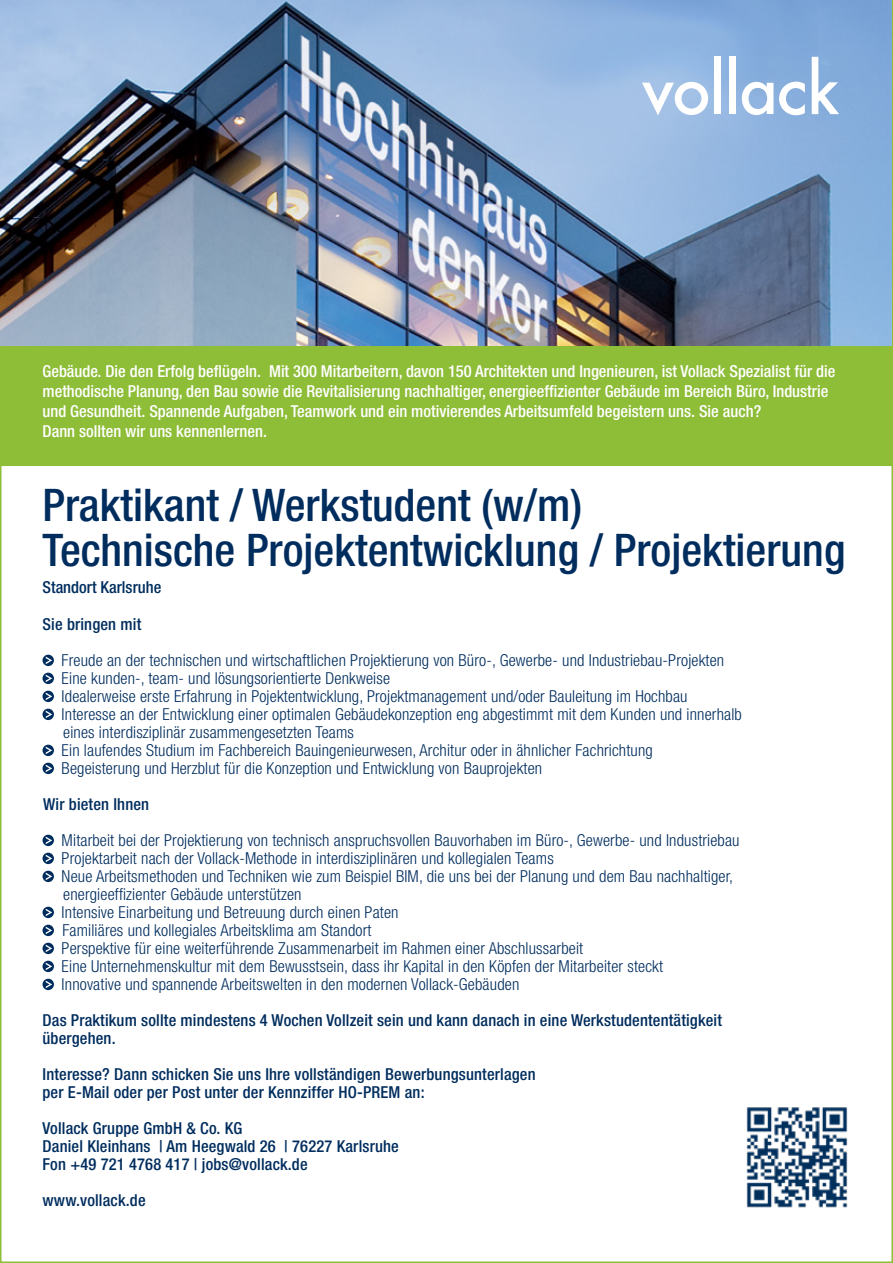
<style>
.page{position:relative;width:893px;height:1263px;background:#fff}
.page>*{position:absolute;margin:0;border:0;box-sizing:border-box;transform-origin:0 0}
.t1{font:500 condensed 45px/45px "Helvetica Neue LT Pro";color:#002d5e}
.t2{font:300 condensed 16.5px/18px "Helvetica Neue LT Pro";letter-spacing:.01em;color:#002d5e}
.t3{font:500 condensed 16.5px/18px "Helvetica Neue LT Pro";letter-spacing:.01em;color:#002d5e}
.t4{font:500 condensed 16.5px/19.8px "Helvetica Neue LT Pro";color:#fff}
</style>
<div class="page">
<div style="left:0;top:0;width:893px;height:464px;background:#8ebd38"></div>
<img style="left:0;top:0;width:891px;height:346px">
<img style="left:746px;top:1107px;width:102px;height:101px">
<svg style="left:43px;top:655px;width:11px;height:11px"></svg>
<svg style="left:43px;top:673px;width:11px;height:11px"></svg>
<svg style="left:43px;top:691px;width:11px;height:11px"></svg>
<svg style="left:43px;top:709px;width:11px;height:11px"></svg>
<svg style="left:43px;top:745px;width:11px;height:11px"></svg>
<svg style="left:43px;top:763px;width:11px;height:11px"></svg>
<svg style="left:43px;top:835px;width:11px;height:11px"></svg>
<svg style="left:43px;top:853px;width:11px;height:11px"></svg>
<svg style="left:43px;top:871px;width:11px;height:11px"></svg>
<svg style="left:43px;top:907px;width:11px;height:11px"></svg>
<svg style="left:43px;top:925px;width:11px;height:11px"></svg>
<svg style="left:43px;top:943px;width:11px;height:11px"></svg>
<svg style="left:43px;top:961px;width:11px;height:11px"></svg>
<svg style="left:43px;top:979px;width:11px;height:11px"></svg>
<svg style="left:642px;top:82px;width:66px;height:33px;background:#c9daf0"></svg>
<div style="left:729px;top:57px;width:6px;height:57px;background:#fff"></div>
<div style="left:714px;top:57px;width:7px;height:57px;background:#fff"></div>
<svg style="left:742px;top:82px;width:31px;height:33px"></svg>
<svg style="left:779px;top:82px;width:26px;height:33px"></svg>
<svg style="left:812px;top:57px;width:27px;height:57px;background:#b6cee9"></svg>
<p class="t4" style="left:43px;top:361px;width:794px">Gebäude. Die den Erfolg beflügeln. Mit 300 Mitarbeitern, davon 150 Architekten und Ingenieuren, ist Vollack Spezialist für die methodische Planung, den Bau sowie die Revitalisierung nachhaltiger, energieeffizienter Gebäude im Bereich Büro, Industrie und Gesundheit. Spannende Aufgaben, Teamwork und ein motivierendes Arbeitsumfeld begeistern uns. Sie auch?<br>Dann sollten wir uns kennenlernen.</p>
<h1 class="t1" style="left:43px;top:482px;width:804px">Praktikant / Werkstudent (w/m)<br>Technische Projektentwicklung / Projektierung</h1>
<p class="t3" style="left:43px;top:578px;width:120px">Standort Karlsruhe</p>
<p class="t3" style="left:43px;top:615px;width:100px">Sie bringen mit</p>
<p class="t2" style="left:62px;top:651px;width:682px">Freude an der technischen und wirtschaftlichen Projektierung von Büro-, Gewerbe- und Industriebau-Projekten Eine kunden-, team- und lösungsorientierte Denkweise<br>Idealerweise erste Erfahrung in Pojektentwicklung, Projektmanagement und/oder Bauleitung im Hochbau Interesse an der Entwicklung einer optimalen Gebäudekonzeption eng abgestimmt mit dem Kunden und innerhalb eines interdisziplinär zusammengesetzten Teams<br>Ein laufendes Studium im Fachbereich Bauingenieurwesen, Architur oder in ähnlicher Fachrichtung<br>Begeisterung und Herzblut für die Konzeption und Entwicklung von Bauprojekten</p>
<p class="t3" style="left:43px;top:795px;width:107px">Wir bieten Ihnen</p>
<p class="t2" style="left:62px;top:831px;width:679px">Mitarbeit bei der Projektierung von technisch anspruchsvollen Bauvorhaben im Büro-, Gewerbe- und Industriebau Projektarbeit nach der Vollack-Methode in interdisziplinären und kollegialen Teams<br>Neue Arbeitsmethoden und Techniken wie zum Beispiel BIM, die uns bei der Planung und dem Bau nachhaltiger, energieeffizienter Gebäude unterstützen<br>Intensive Einarbeitung und Betreuung durch einen Paten<br>Familiäres und kollegiales Arbeitsklima am Standort<br>Perspektive für eine weiterführende Zusammenarbeit im Rahmen einer Abschlussarbeit<br>Eine Unternehmenskultur mit dem Bewusstsein, dass ihr Kapital in den Köpfen der Mitarbeiter steckt<br>Innovative und spannende Arbeitswelten in den modernen Vollack-Gebäuden</p>
<p class="t3" style="left:43px;top:1011px;width:681px">Das Praktikum sollte mindestens 4 Wochen Vollzeit sein und kann danach in eine Werkstudententätigkeit übergehen.</p>
<p class="t3" style="left:43px;top:1065px;width:495px">Interesse? Dann schicken Sie uns Ihre vollständigen Bewerbungsunterlagen per E-Mail oder per Post unter der Kennziffer HO-PREM an:</p>
<p class="t3" style="left:43px;top:1119px;width:358px">Vollack Gruppe GmbH &amp; Co. KG<br>Daniel Kleinhans | Am Heegwald 26 | 76227 Karlsruhe<br>Fon +49 721 4768 417 | jobs@vollack.de</p>
<p class="t3" style="left:43px;top:1191px;width:105px">www.vollack.de</p>
</div>
